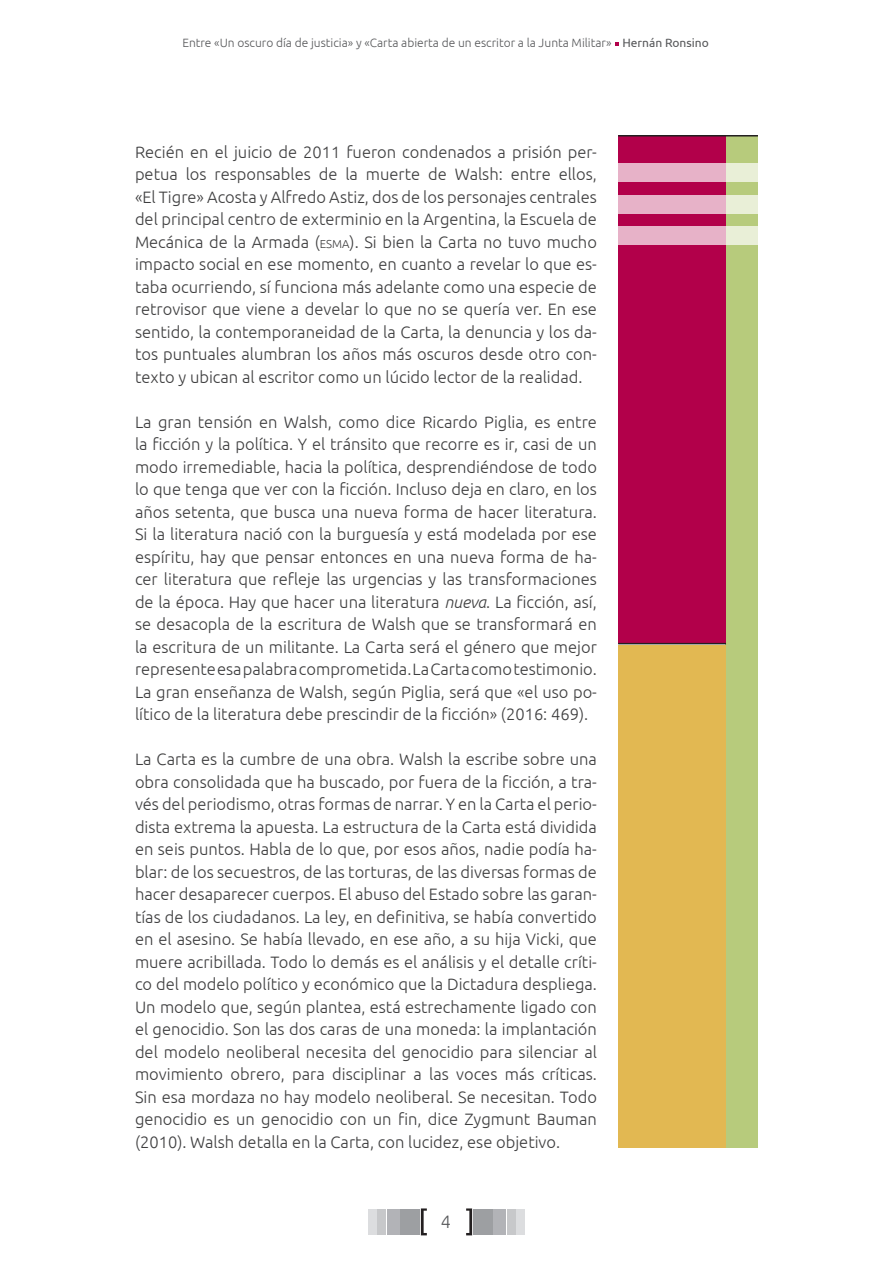
<style>
.page{position:relative;width:893px;height:1263px;background:#fff}
.page>*{position:absolute;margin:0;border:0;box-sizing:border-box;transform-origin:0 0}
.mail_autor_ficha{font:300 18px "Ubuntu";color:#57585a}
.txt_principal{font:300 16.5px/22.5px "Ubuntu";color:#3e3e3f;text-align:justify}
.t1{font:300 12px "Ubuntu";color:#57585a}
.s1{font-weight:400}
.s2{font-size:11.55px}
.s3{font-style:italic}
</style>
<div class="page">
<svg style="left:615px;top:42px;width:4px;height:4px"></svg>
<div style="left:369px;top:1209px;width:8px;height:25px;background:#dcdddf"></div>
<div style="left:516px;top:1209px;width:8px;height:25px;background:#dcdddf"></div>
<div style="left:378px;top:1209px;width:8px;height:25px;background:#c7c8ca"></div>
<div style="left:507px;top:1209px;width:8px;height:25px;background:#c7c8ca"></div>
<div style="left:387px;top:1209px;width:13px;height:25px;background:#b2b3b7"></div>
<div style="left:493px;top:1209px;width:13px;height:25px;background:#b2b3b7"></div>
<div style="left:400px;top:1209px;width:20px;height:25px;background:#9d9fa2"></div>
<div style="left:473px;top:1209px;width:20px;height:25px;background:#9d9fa2"></div>
<svg style="left:421px;top:1208px;width:6px;height:27px"></svg>
<svg style="left:466px;top:1208px;width:6px;height:27px"></svg>
<div style="left:726px;top:135px;width:32px;height:1012px;background:#b7cb7c"></div>
<div style="left:618px;top:135px;width:108px;height:509px;background:#b2004a"></div>
<div style="left:618px;top:645px;width:108px;height:502px;background:#e2b852"></div>
<hr style="left:618px;top:135px;width:140px;height:2px;background:#231f20">
<hr style="left:618px;top:643px;width:108px;height:1px;background:#231f20">
<svg style="left:618px;top:163px;width:140px;height:19px;background:#e7bfcb"></svg>
<svg style="left:618px;top:195px;width:140px;height:18px;background:#e7bfcb"></svg>
<svg style="left:618px;top:226px;width:140px;height:19px;background:#e7bfcb"></svg>
<p class="t1" style="left:182px;top:36px;width:528px">Entre «Un oscuro día de justicia» y «Carta abierta de un escritor a la Junta Militar» <span class="s1">Hernán Ronsino</span></p>
<p class="txt_principal" style="left:135px;top:140px;width:463px">Recién en el juicio de 2011 fueron condenados a prisión per&shy;petua los responsables de la muerte de Walsh: entre ellos, «El Tigre» Acosta y Alfredo Astiz, dos de los personajes centrales del principal centro de exterminio en la Argentina, la Escuela de Mecánica de la Armada (<span class="s2">ESMA</span>). Si bien la Carta no tuvo mucho impacto social en ese momento, en cuanto a revelar lo que es&shy;taba ocurriendo, sí funciona más adelante como una especie de retrovisor que viene a develar lo que no se quería ver. En ese sentido, la contemporaneidad de la Carta, la denuncia y los da&shy;tos puntuales alumbran los años más oscuros desde otro con&shy;texto y ubican al escritor como un lúcido lector de la realidad.</p>
<p class="txt_principal" style="left:135px;top:410px;width:463px">La gran tensión en Walsh, como dice Ricardo Piglia, es entre la ficción y la política. Y el tránsito que recorre es ir, casi de un modo irremediable, hacia la política, desprendiéndose de todo lo que tenga que ver con la ficción. Incluso deja en claro, en los años setenta, que busca una nueva forma de hacer literatura.<br>Si la literatura nació con la burguesía y está modelada por ese espíritu, hay que pensar entonces en una nueva forma de ha&shy;cer literatura que refleje las urgencias y las transformaciones de la época. Hay que hacer una literatura <span class="s3">nueva</span>. La ficción, así, se desacopla de la escritura de Walsh que se transformará en la escritura de un militante. La Carta será el género que mejor represente esa palabra comprometida. La Carta como testimonio.<br>La gran enseñanza de Walsh, según Piglia, será que «el uso po&shy;lítico de la literatura debe prescindir de la ficción» (2016: 469).</p>
<p class="txt_principal" style="left:135px;top:747px;width:463px">La Carta es la cumbre de una obra. Walsh la escribe sobre una obra consolidada que ha buscado, por fuera de la ficción, a tra&shy;vés del periodismo, otras formas de narrar. Y en la Carta el perio&shy;dista extrema la apuesta. La estructura de la Carta está dividida en seis puntos. Habla de lo que, por esos años, nadie podía ha&shy;blar: de los secuestros, de las torturas, de las diversas formas de hacer desaparecer cuerpos. El abuso del Estado sobre las garan&shy;tías de los ciudadanos. La ley, en definitiva, se había convertido en el asesino. Se había llevado, en ese año, a su hija Vicki, que muere acribillada. Todo lo demás es el análisis y el detalle críti&shy;co del modelo político y económico que la Dictadura despliega.<br>Un modelo que, según plantea, está estrechamente ligado con el genocidio. Son las dos caras de una moneda: la implantación del modelo neoliberal necesita del genocidio para silenciar al movimiento obrero, para disciplinar a las voces más críticas.<br>Sin esa mordaza no hay modelo neoliberal. Se necesitan. Todo genocidio es un genocidio con un fin, dice Zygmunt Bauman (2010). Walsh detalla en la Carta, con lucidez, ese objetivo.</p>
<p class="mail_autor_ficha" style="left:441px;top:1211px;width:12px">4</p>
</div>
